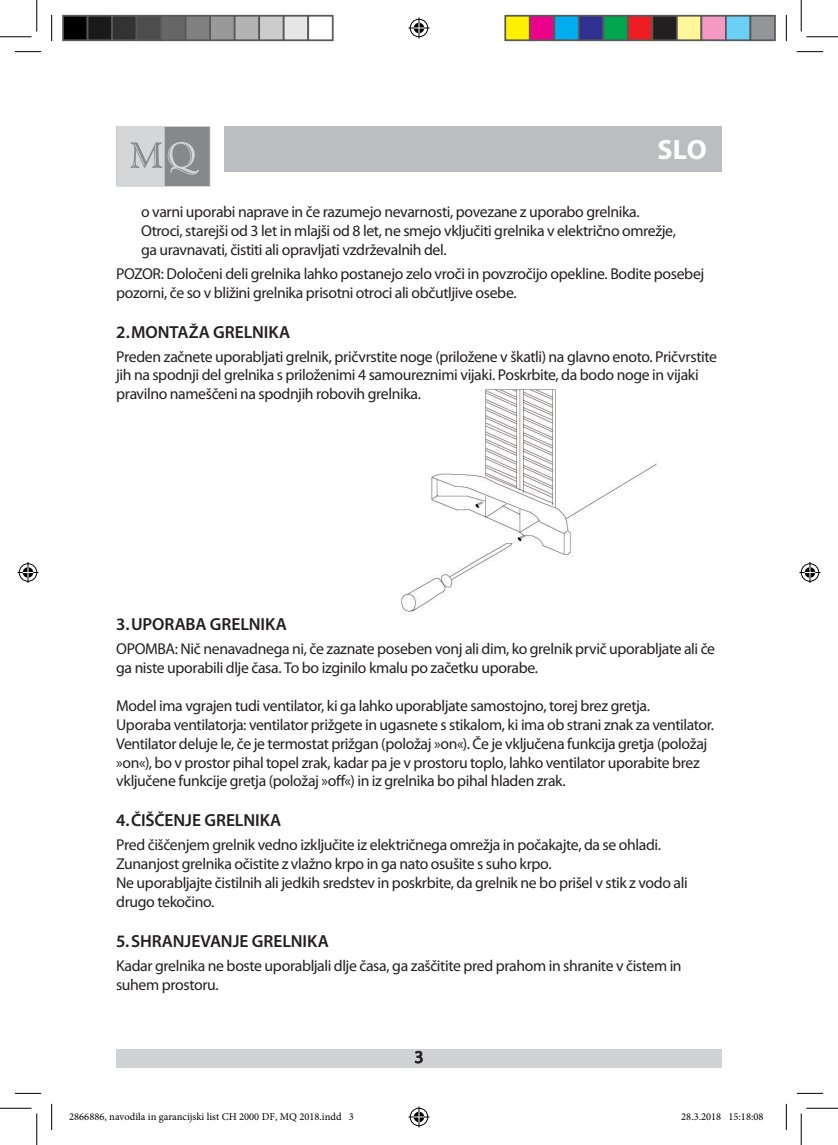
<style>
.page{position:relative;width:838px;height:1145px;background:#fff}
.page>*{position:absolute;margin:0;border:0;box-sizing:border-box;transform-origin:0 0}
.t1{font:700 28px "Myriad Pro";color:#fff}
.t2{font:600 17.5px "Myriad Pro";letter-spacing:-.005em;color:#231f20}
.t3{font:17.5px "Myriad Pro";color:#231f20}
.t4{font:15.75px/18.9px "Myriad Pro";letter-spacing:-.025em;color:#231f20}
.t5{font:10.5px "Minion Pro";color:#000}
</style>
<div class="page">
<div style="left:116px;top:1049px;width:605px;height:18px;background:#d1d2d4"></div>
<svg style="left:414px;top:1051px;width:9px;height:13px"></svg>
<img style="left:401px;top:389px;width:256px;height:223px">
<div style="left:224px;top:126px;width:497px;height:45px;background:#bcbdc0"></div>
<svg style="left:116px;top:126px;width:94px;height:61px"></svg>
<svg style="left:15px;top:51px;width:26px;height:1px"></svg>
<svg style="left:796px;top:51px;width:27px;height:1px"></svg>
<svg style="left:15px;top:1093px;width:26px;height:1px"></svg>
<svg style="left:796px;top:1093px;width:27px;height:1px"></svg>
<svg style="left:51px;top:15px;width:1px;height:26px"></svg>
<svg style="left:51px;top:1104px;width:1px;height:26px"></svg>
<svg style="left:786px;top:15px;width:1px;height:26px"></svg>
<svg style="left:786px;top:1104px;width:1px;height:26px"></svg>
<hr style="left:0;top:36px;width:32px;height:1px;background:#000">
<hr style="left:806px;top:36px;width:31px;height:1px;background:#000">
<hr style="left:0;top:1108px;width:32px;height:1px;background:#000">
<hr style="left:806px;top:1108px;width:31px;height:1px;background:#000">
<hr style="left:36px;top:0;width:1px;height:31px;background:#000">
<hr style="left:36px;top:1113px;width:1px;height:32px;background:#000">
<hr style="left:800px;top:0;width:1px;height:31px;background:#000">
<hr style="left:800px;top:1113px;width:1px;height:32px;background:#000">
<svg style="left:408px;top:18px;width:21px;height:21px"></svg>
<svg style="left:408px;top:1106px;width:21px;height:21px"></svg>
<svg style="left:18px;top:562px;width:21px;height:21px"></svg>
<svg style="left:799px;top:562px;width:21px;height:21px"></svg>
<div style="left:63px;top:16px;width:25px;height:24px;background:#000"></div>
<div style="left:62px;top:15px;width:26px;height:26px;border:2px solid #595959"></div>
<div style="left:88px;top:16px;width:24px;height:24px;background:#1a1a1a"></div>
<div style="left:87px;top:15px;width:26px;height:26px;border:2px solid #595959"></div>
<div style="left:112px;top:16px;width:25px;height:24px;background:#333"></div>
<div style="left:111px;top:15px;width:26px;height:26px;border:2px solid #595959"></div>
<div style="left:137px;top:16px;width:24px;height:24px;background:#4d4d4d"></div>
<div style="left:136px;top:15px;width:26px;height:26px;border:2px solid #595959"></div>
<div style="left:161px;top:16px;width:25px;height:24px;background:#666"></div>
<div style="left:160px;top:15px;width:26px;height:26px;border:2px solid #595959"></div>
<div style="left:186px;top:16px;width:24px;height:24px;background:#808080"></div>
<div style="left:185px;top:15px;width:26px;height:26px;border:2px solid #595959"></div>
<div style="left:210px;top:16px;width:25px;height:24px;background:#999"></div>
<div style="left:209px;top:15px;width:26px;height:26px;border:2px solid #595959"></div>
<div style="left:235px;top:16px;width:24px;height:24px;background:#b3b3b3"></div>
<div style="left:234px;top:15px;width:26px;height:26px;border:2px solid #595959"></div>
<div style="left:259px;top:16px;width:25px;height:24px;background:#ccc"></div>
<div style="left:258px;top:15px;width:26px;height:26px;border:2px solid #595959"></div>
<div style="left:284px;top:16px;width:24px;height:24px;background:#e6e6e6"></div>
<div style="left:283px;top:15px;width:26px;height:26px;border:2px solid #595959"></div>
<div style="left:307px;top:15px;width:26px;height:26px;border:2px solid #595959"></div>
<div style="left:505px;top:16px;width:24px;height:24px;background:#fff101"></div>
<div style="left:504px;top:15px;width:26px;height:26px;border:2px solid #595959"></div>
<div style="left:529px;top:16px;width:25px;height:24px;background:#ed028c"></div>
<div style="left:529px;top:15px;width:26px;height:26px;border:2px solid #595959"></div>
<div style="left:554px;top:16px;width:24px;height:24px;background:#00aeef"></div>
<div style="left:553px;top:15px;width:26px;height:26px;border:2px solid #595959"></div>
<div style="left:578px;top:16px;width:25px;height:24px;background:#2e3092"></div>
<div style="left:578px;top:15px;width:26px;height:26px;border:2px solid #595959"></div>
<div style="left:603px;top:16px;width:24px;height:24px;background:#00a54f"></div>
<div style="left:602px;top:15px;width:26px;height:26px;border:2px solid #595959"></div>
<div style="left:627px;top:16px;width:25px;height:24px;background:#ee1d23"></div>
<div style="left:627px;top:15px;width:26px;height:26px;border:2px solid #595959"></div>
<div style="left:652px;top:16px;width:24px;height:24px;background:#231f20"></div>
<div style="left:651px;top:15px;width:26px;height:26px;border:2px solid #595959"></div>
<div style="left:676px;top:16px;width:25px;height:24px;background:#fff79a"></div>
<div style="left:676px;top:15px;width:26px;height:26px;border:2px solid #595959"></div>
<div style="left:701px;top:16px;width:24px;height:24px;background:#f499c2"></div>
<div style="left:700px;top:15px;width:26px;height:26px;border:2px solid #595959"></div>
<div style="left:725px;top:16px;width:25px;height:24px;background:#6bcff6"></div>
<div style="left:725px;top:15px;width:26px;height:26px;border:2px solid #595959"></div>
<div style="left:750px;top:16px;width:24px;height:24px;background:#939598"></div>
<div style="left:749px;top:15px;width:26px;height:26px;border:2px solid #595959"></div>
<svg style="left:116px;top:1067px;width:226px;height:1px"></svg>
<h1 class="t1" style="left:657px;top:132px;width:51px">SLO</h1>
<p class="t4" style="left:141px;top:202px;width:536px">o varni uporabi naprave in če razumejo nevarnosti, povezane z uporabo grelnika.<br>Otroci, starejši od 3 let in mlajši od 8 let, ne smejo vključiti grelnika v električno omrežje, ga uravnavati, čistiti ali opravljati vzdrževalnih del.</p>
<p class="t4" style="left:116px;top:264px;width:589px">POZOR: Določeni deli grelnika lahko postanejo zelo vroči in povzročijo opekline. Bodite posebej pozorni, če so v bližini grelnika prisotni otroci ali občutljive osebe.</p>
<p class="t2" style="left:116px;top:321px;width:175px">2.MONTAŽA GRELNIKA</p>
<p class="t4" style="left:116px;top:347px;width:602px">Preden začnete uporabljati grelnik, pričvrstite noge (priložene v škatli) na glavno enoto. Pričvrstite jih na spodnji del grelnika s priloženimi 4 samoureznimi vijaki. Poskrbite, da bodo noge in vijaki pravilno nameščeni na spodnjih robovih grelnika.</p>
<p class="t2" style="left:116px;top:613px;width:172px">3.UPORABA GRELNIKA</p>
<p class="t4" style="left:116px;top:639px;width:600px">OPOMBA: Nič nenavadnega ni, če zaznate poseben vonj ali dim, ko grelnik prvič uporabljate ali če ga niste uporabili dlje časa. To bo izginilo kmalu po začetku uporabe.</p>
<p class="t4" style="left:116px;top:696px;width:599px">Model ima vgrajen tudi ventilator, ki ga lahko uporabljate samostojno, torej brez gretja.<br>Uporaba ventilatorja: ventilator prižgete in ugasnete s stikalom, ki ima ob strani znak za ventilator.<br>Ventilator deluje le, če je termostat prižgan (položaj »on«). Če je vključena funkcija gretja (položaj »on«), bo v prostor pihal topel zrak, kadar pa je v prostoru toplo, lahko ventilator uporabite brez vključene funkcije gretja (položaj »off«) in iz grelnika bo pihal hladen zrak.</p>
<p class="t2" style="left:116px;top:809px;width:167px">4.ČIŠČENJE GRELNIKA</p>
<p class="t4" style="left:116px;top:835px;width:573px">Pred čiščenjem grelnik vedno izključite iz električnega omrežja in počakajte, da se ohladi.<br>Zunanjost grelnika očistite z vlažno krpo in ga nato osušite s suho krpo.<br>Ne uporabljajte čistilnih ali jedkih sredstev in poskrbite, da grelnik ne bo prišel v stik z vodo ali drugo tekočino.</p>
<p class="t2" style="left:116px;top:930px;width:214px">5.SHRANJEVANJE GRELNIKA</p>
<p class="t4" style="left:116px;top:956px;width:567px">Kadar grelnika ne boste uporabljali dlje časa, ga zaščitite pred prahom in shranite v čistem in suhem prostoru.</p>
<p class="t3" style="left:414px;top:1046px;width:10px">3</p>
<p class="t5" style="left:69px;top:1109px;width:286px">2866886, navodila in garancijski list CH 2000 DF, MQ 2018.indd 3</p>
<p class="t5" style="left:681px;top:1109px;width:84px">28.3.2018 15:18:08</p>
</div>
